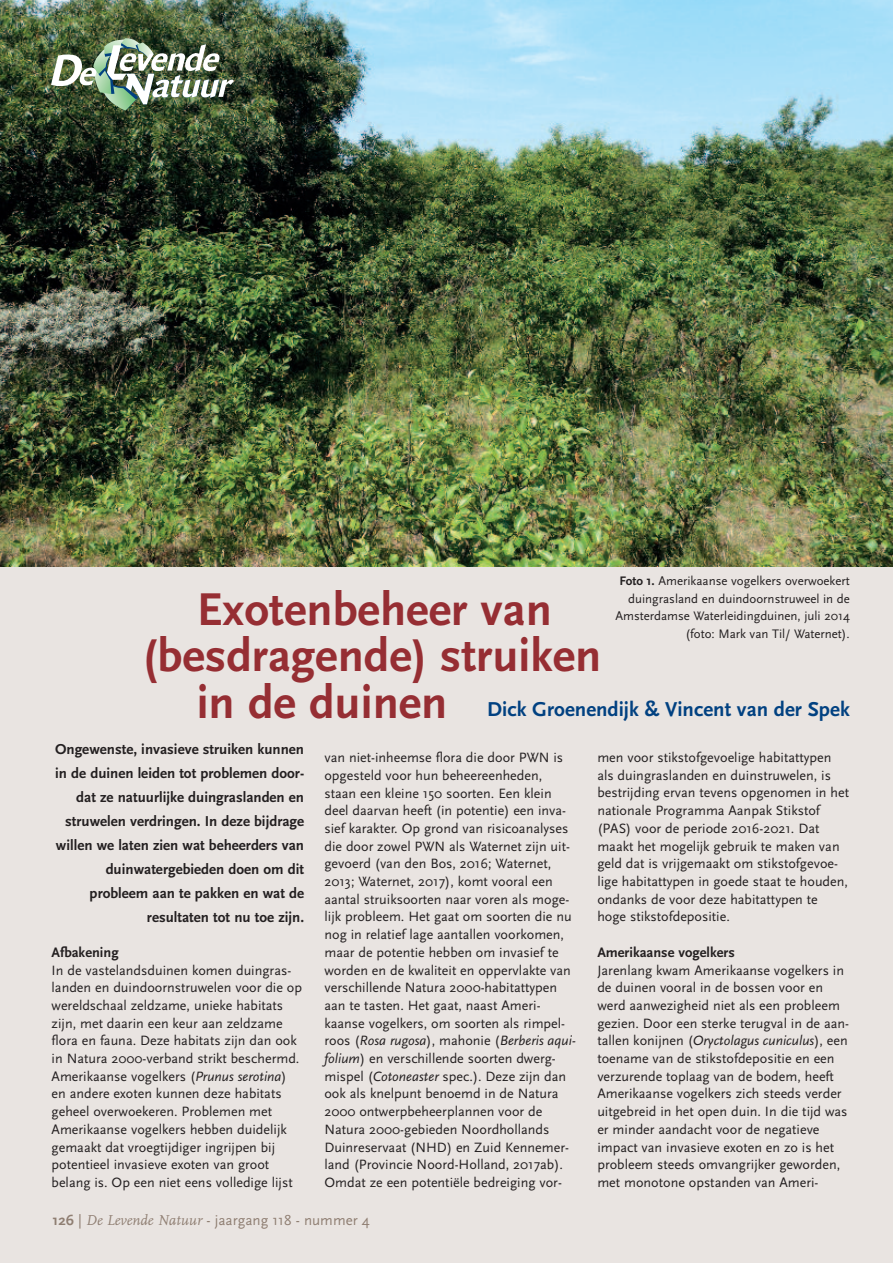
<style>
.page{position:relative;width:893px;height:1263px;background:#e9e4e1}
.page>*{position:absolute;margin:0;border:0;box-sizing:border-box;transform-origin:0 0}
.t1{font:700 48px "Scala Sans";color:#962e33}
.t2{font:700 21px "Scala Sans";color:#014181}
.t3{font:700 15px/24px "Scala Sans";color:#231f20;text-align:right}
.t4{font:15px "Scala Sans";color:#8f7e72}
.t5{font:700 14.4px "Scala Sans";color:#231f20}
.t6{font:14.1px/17.7px "Scala Sans";color:#231f20}
.t7{font:12.9px/17.7px "Scala Sans";color:#231f20;text-align:right}
.s1{font-weight:700}
.s2{font-style:italic}
.s3{font-family:"FF Scala";font-style:italic}
</style>
<div class="page">
<img style="left:0;top:0;width:892px;height:567px">
<img style="left:51px;top:38px;width:183px;height:73px">
<p class="t7" style="left:615px;top:572px;width:236px"><span class="s1">Foto 1.</span> Amerikaanse vogelkers overwoekert duingrasland en duindoornstruweel in de Amsterdamse Waterleidingduinen, juli 2014 (foto: Mark van Til/ Waternet).</p>
<h1 class="t1" style="left:197px;top:580px;width:357px">Exotenbeheer van</h1>
<h1 class="t1" style="left:143px;top:626px;width:460px">(besdragende) struiken</h1>
<h1 class="t1" style="left:197px;top:673px;width:252px">in de duinen</h1>
<h2 class="t2" style="left:487px;top:697px;width:364px">Dick Groenendijk &amp; Vincent van der Spek</h2>
<p class="t3" style="left:55px;top:737px;width:251px">Ongewenste, invasieve struiken kunnen in de duinen leiden tot problemen door&shy;dat ze natuurlijke duingraslanden en struwelen verdringen. In deze bijdrage willen we laten zien wat beheerders van duinwatergebieden doen om dit probleem aan te pakken en wat de resultaten tot nu toe zijn.</p>
<p class="t5" style="left:52px;top:943px;width:69px">Afbakening</p>
<p class="t6" style="left:52px;top:961px;width:252px">In de vastelandsduinen komen duingras&shy;landen en duindoornstruwelen voor die op wereldschaal zeldzame, unieke habitats zijn, met daarin een keur aan zeldzame flora en fauna. Deze habitats zijn dan ook in Natura 2000-verband strikt beschermd.<br>Amerikaanse vogelkers (<span class="s2">Prunus serotina</span>) en andere exoten kunnen deze habitats geheel overwoekeren. Problemen met Amerikaanse vogelkers hebben duidelijk gemaakt dat vroegtijdiger ingrijpen bij potentieel invasieve exoten van groot belang is. Op een niet eens volledige lijst</p>
<p class="t6" style="left:324px;top:748px;width:253px">van niet-inheemse flora die door PWN is opgesteld voor hun beheereenheden, staan een kleine 150 soorten. Een klein deel daarvan heeft (in potentie) een inva&shy;sief karakter. Op grond van risicoanalyses die door zowel PWN als Waternet zijn uit&shy;gevoerd (van den Bos, 2016; Waternet, 2013; Waternet, 2017), komt vooral een aantal struiksoorten naar voren als moge&shy;lijk probleem. Het gaat om soorten die nu nog in relatief lage aantallen voorkomen, maar de potentie hebben om invasief te worden en de kwaliteit en oppervlakte van verschillende Natura 2000-habitattypen aan te tasten. Het gaat, naast Ameri&shy;kaanse vogelkers, om soorten als rimpel&shy;roos (<span class="s2">Rosa rugosa</span>), mahonie (<span class="s2">Berberis aqui&shy;folium</span>) en verschillende soorten dwerg&shy;mispel (<span class="s2">Cotoneaster</span> spec.). Deze zijn dan ook als knelpunt benoemd in de Natura 2000 ontwerpbeheerplannen voor de Natura 2000-gebieden Noordhollands Duinreservaat (NHD) en Zuid Kennemer&shy;land (Provincie Noord-Holland, 2017ab).<br>Omdat ze een potentiële bedreiging vor-</p>
<p class="t6" style="left:597px;top:748px;width:253px">men voor stikstofgevoelige habitattypen als duingraslanden en duinstruwelen, is bestrijding ervan tevens opgenomen in het nationale Programma Aanpak Stikstof (PAS) voor de periode 2016-2021. Dat maakt het mogelijk gebruik te maken van geld dat is vrijgemaakt om stikstofgevoe&shy;lige habitattypen in goede staat te houden, ondanks de voor deze habitattypen te hoge stikstofdepositie.</p>
<p class="t5" style="left:597px;top:943px;width:139px">Amerikaanse vogelkers</p>
<p class="t6" style="left:597px;top:961px;width:253px">Jarenlang kwam Amerikaanse vogelkers in de duinen vooral in de bossen voor en werd aanwezigheid niet als een probleem gezien. Door een sterke terugval in de aan&shy;tallen konijnen (<span class="s2">Oryctolagus cuniculus</span>), een toename van de stikstofdepositie en een verzurende toplaag van de bodem, heeft Amerikaanse vogelkers zich steeds verder uitgebreid in het open duin. In die tijd was er minder aandacht voor de negatieve impact van invasieve exoten en zo is het probleem steeds omvangrijker geworden, met monotone opstanden van Ameri-</p>
<p class="t4" style="left:53px;top:1211px;width:319px"><span class="s1">126</span> | <span class="s3">De Levende Natuur</span> - jaargang 118 - nummer 4</p>
</div>
